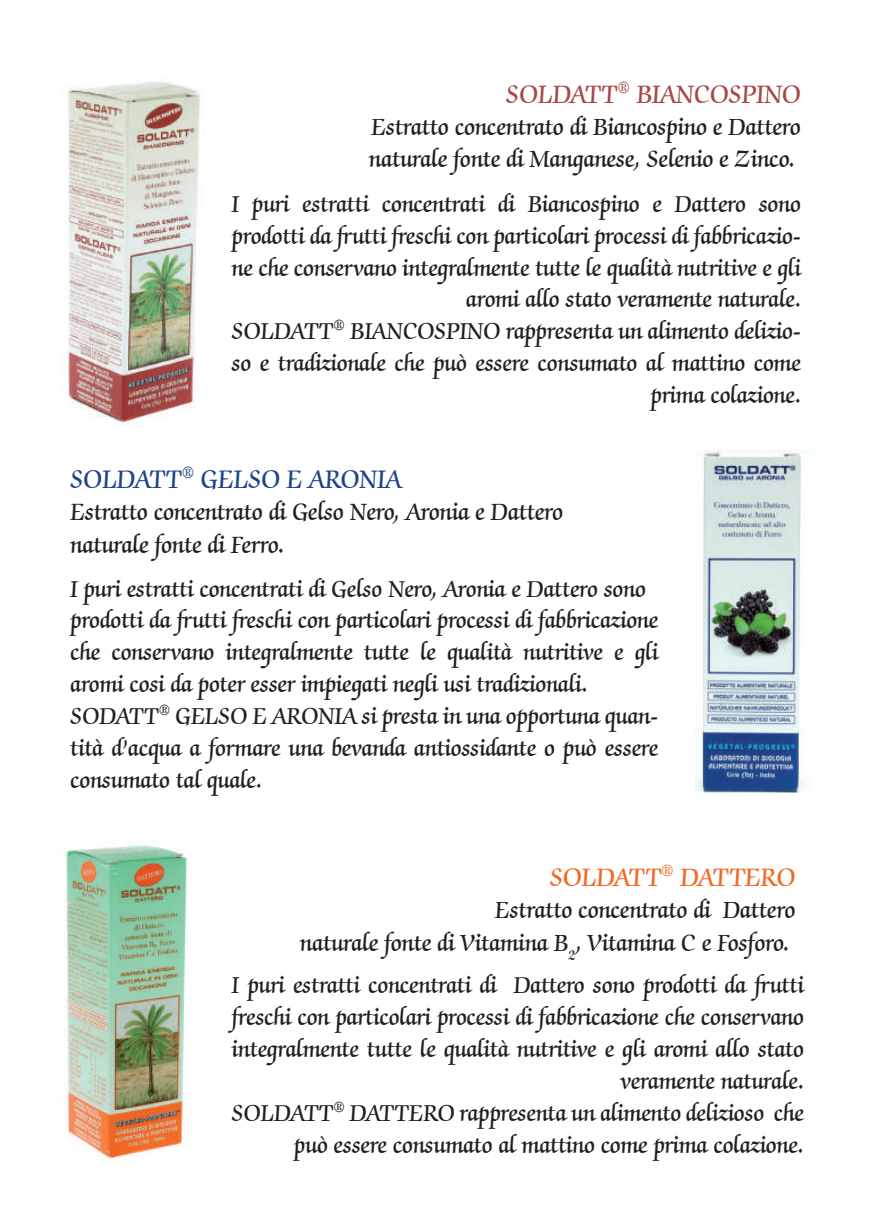
<style>
.page{position:relative;width:881px;height:1225px;background:#fff}
.page>*{position:absolute;margin:0;border:0;box-sizing:border-box;transform-origin:0 0}
.t1{font:600 29.25px "Zapf Chancery IT Cby BT";color:#1f448b;scale:.89 1}
.t2{font:600 29.03px "Zapf Chancery IT Cby BT";color:#a54948;scale:.9 1}
.t3{font:600 29.03px "Zapf Chancery IT Cby BT";color:#f36823;scale:.9 1}
.t4{font:600 27.22px/32.6px "Zapf Chancery IT Cby BT";color:#231f20;scale:.89 1}
.t5{font:600 27px/32.4px "Zapf Chancery IT Cby BT";color:#231f20;scale:.9 1}
.t6{font:600 26.55px/31.9px "Zapf Chancery IT Cby BT";color:#231f20;text-align:right;scale:.9 1}
</style>
<div class="page">
<img style="left:63px;top:845px;width:125px;height:317px">
<img style="left:67px;top:82px;width:134px;height:343px">
<img style="left:695px;top:449px;width:112px;height:343px">
<p class="t2" style="left:506px;top:78px;width:329px">SOLDATT<sup>®</sup> BIANCOSPINO</p>
<p class="t5" style="left:369px;top:112px;width:481px">Estratto concentrato di Biancospino e Dattero naturale fonte di Manganese, Selenio e Zinco.</p>
<p class="t6" style="left:232px;top:189px;width:633px">I puri estratti concentrati di Biancospino e Dattero sono prodotti da frutti freschi con particolari processi di fabbricazio&shy;ne che conservano integralmente tutte le qualità nutritive e gli aromi allo stato veramente naturale.<br>SOLDATT<sup>®</sup> BIANCOSPINO rappresenta un alimento delizio&shy;so e tradizionale che può essere consumato al mattino come prima colazione.</p>
<p class="t1" style="left:71px;top:463px;width:373px">SOLDATT<sup>®</sup> GELSO E ARONIA</p>
<p class="t4" style="left:71px;top:497px;width:555px">Estratto concentrato di Gelso Nero, Aronia e Dattero naturale fonte di Ferro.</p>
<p class="t6" style="left:71px;top:574px;width:654px;text-align:left">I puri estratti concentrati di Gelso Nero, Aronia e Dattero sono prodotti da frutti freschi con particolari processi di fabbricazione che conservano integralmente tutte le qualità nutritive e gli aromi cosi da poter esser impiegati negli usi tradizionali.<br>SODATT<sup>®</sup> GELSO E ARONIA si presta in una opportuna quan&shy;tità d’acqua a formare una bevanda antiossidante o può essere consumato tal quale.</p>
<p class="t3" style="left:550px;top:861px;width:274px">SOLDATT<sup>®</sup> DATTERO</p>
<p class="t5" style="left:300px;top:895px;width:551px;text-align:right">Estratto concentrato di Dattero<br>naturale fonte di Vitamina B<sub>2</sub>, Vitamina C e Fosforo.</p>
<p class="t6" style="left:232px;top:970px;width:637px">I puri estratti concentrati di Dattero sono prodotti da frutti freschi con particolari processi di fabbricazione che conservano integralmente tutte le qualità nutritive e gli aromi allo stato veramente naturale.<br>SOLDATT<sup>®</sup> DATTERO rappresenta un alimento delizioso che può essere consumato al mattino come prima colazione.</p>
</div>
